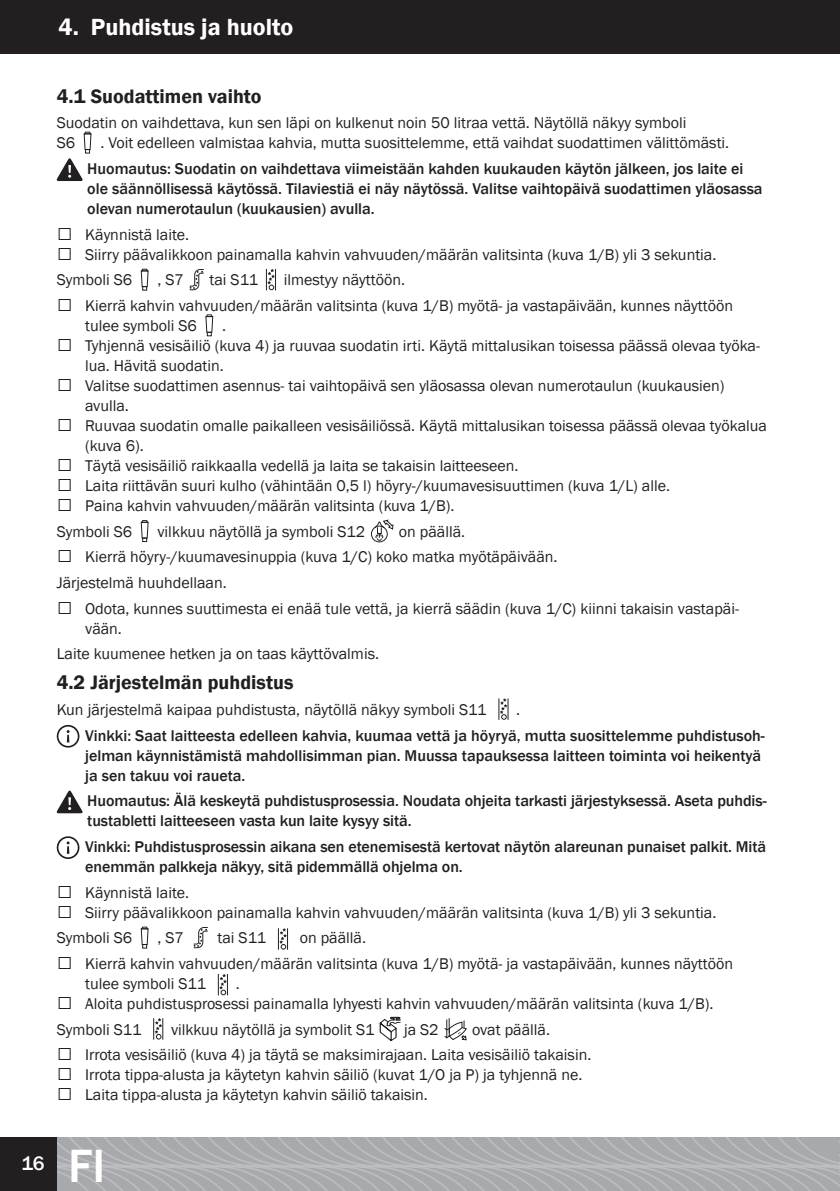
<style>
.page{position:relative;width:840px;height:1191px;background:#fff}
.page>*{position:absolute;margin:0;border:0;box-sizing:border-box;transform-origin:0 0}
.t1{font:500 48px "Franklin Gothic";color:#fff}
.t2{font:600 24px "Franklin Gothic";color:#fff}
.t3{font:600 20px "Franklin Gothic";color:#231f20}
.t4{font:500 20px "Franklin Gothic";color:#fff}
.t5{font:16px/20px "Franklin Gothic";color:#231f20}
.t6{font:500 16px/20px "Franklin Gothic";color:#231f20}
</style>
<div class="page">
<svg style="left:57px;top:131px;width:35px;height:50px"></svg>
<svg style="left:140px;top:268px;width:9px;height:22px"></svg>
<svg style="left:189px;top:269px;width:15px;height:22px"></svg>
<svg style="left:266px;top:269px;width:10px;height:21px"></svg>
<svg style="left:205px;top:314px;width:8px;height:22px"></svg>
<svg style="left:140px;top:520px;width:9px;height:22px"></svg>
<div style="left:371px;top:525px;width:16px;height:17px;border:1px solid #231f20;border-radius:50%"></div>
<svg style="left:373px;top:519px;width:20px;height:22px"></svg>
<svg style="left:498px;top:698px;width:10px;height:22px"></svg>
<svg style="left:57px;top:725px;width:22px;height:22px"></svg>
<svg style="left:57px;top:790px;width:25px;height:23px"></svg>
<svg style="left:57px;top:836px;width:22px;height:23px"></svg>
<svg style="left:140px;top:926px;width:9px;height:22px"></svg>
<svg style="left:193px;top:927px;width:15px;height:21px"></svg>
<svg style="left:278px;top:928px;width:10px;height:21px"></svg>
<svg style="left:218px;top:974px;width:10px;height:21px"></svg>
<svg style="left:153px;top:1018px;width:10px;height:21px"></svg>
<svg style="left:379px;top:1016px;width:22px;height:25px"></svg>
<svg style="left:444px;top:1018px;width:23px;height:23px"></svg>
<div style="left:0;top:0;width:839px;height:53px;background:#231f20"></div>
<svg style="left:57px;top:1137px;width:782px;height:54px;background:#acadb1"></svg>
<svg style="left:839px;top:1137px;width:1px;height:54px"></svg>
<div style="left:0;top:1137px;width:56px;height:54px;background:#231f20"></div>
<h2 class="t2" style="left:59px;top:13px;width:236px">4. Puhdistus ja huolto</h2>
<p class="t3" style="left:57px;top:84px;width:206px">4.1 Suodattimen vaihto</p>
<p class="t5" style="left:57px;top:113px;width:631px">Suodatin on vaihdettava, kun sen läpi on kulkenut noin 50 litraa vettä. Näytöllä näkyy symboli<br>S6</p>
<p class="t5" style="left:100px;top:133px;width:630px">. Voit edelleen valmistaa kahvia, mutta suosittelemme, että vaihdat suodattimen välittömästi.</p>
<p class="t6" style="left:87px;top:159px;width:676px">Huomautus: Suodatin on vaihdettava viimeistään kahden kuukauden käytön jälkeen, jos laite ei ole säännöllisessä käytössä. Tilaviestiä ei näy näytössä. Valitse vaihtopäivä suodattimen yläosassa olevan numerotaulun (kuukausien) avulla.</p>
<p class="t5" style="left:57px;top:225px;width:134px">➔ Käynnistä laite.</p>
<p class="t5" style="left:57px;top:242px;width:660px;line-height:25.6px">➔ Siirry päävalikkoon painamalla kahvin vahvuuden/määrän valitsinta (kuva 1/B) yli 3 sekuntia.<br>Symboli S6</p>
<p class="t5" style="left:157px;top:270px;width:28px">, S7</p>
<p class="t5" style="left:209px;top:270px;width:50px">tai S11</p>
<p class="t5" style="left:283px;top:270px;width:123px">ilmestyy näyttöön.</p>
<p class="t5" style="left:85px;top:296px;width:649px;text-indent:-28px">➔ Kierrä kahvin vahvuuden/määrän valitsinta (kuva 1/B) myötä- ja vastapäivään, kunnes näyttöön tulee symboli S6</p>
<p class="t5" style="left:222px;top:316px;width:5px">.</p>
<p class="t5" style="left:85px;top:336px;width:676px;text-indent:-28px">➔ Tyhjennä vesisäiliö (kuva 4) ja ruuvaa suodatin irti. Käytä mittalusikan toisessa päässä olevaa työka&shy;lua. Hävitä suodatin.</p>
<p class="t5" style="left:85px;top:376px;width:640px;text-indent:-28px">➔ Valitse suodattimen asennus- tai vaihtopäivä sen yläosassa olevan numerotaulun (kuukausien) avulla.</p>
<p class="t5" style="left:85px;top:416px;width:683px;text-indent:-28px">➔ Ruuvaa suodatin omalle paikalleen vesisäiliössä. Käytä mittalusikan toisessa päässä olevaa työkalua (kuva 6).</p>
<p class="t5" style="left:57px;top:456px;width:463px">➔ Täytä vesisäiliö raikkaalla vedellä ja laita se takaisin laitteeseen.</p>
<p class="t5" style="left:57px;top:476px;width:614px">➔ Laita riittävän suuri kulho (vähintään 0,5 l) höyry-/kuumavesisuuttimen (kuva 1/L) alle.</p>
<p class="t5" style="left:57px;top:493px;width:399px;line-height:25.6px">➔ Paina kahvin vahvuuden/määrän valitsinta (kuva 1/B).<br>Symboli S6</p>
<p class="t5" style="left:157px;top:522px;width:209px">vilkkuu näytöllä ja symboli S12</p>
<p class="t5" style="left:398px;top:522px;width:68px">on päällä.</p>
<p class="t5" style="left:57px;top:544px;width:502px;line-height:25.6px">➔ Kierrä höyry-/kuumavesinuppia (kuva 1/C) koko matka myötäpäivään.<br>Järjestelmä huuhdellaan.</p>
<p class="t5" style="left:85px;top:599px;width:655px;text-indent:-28px">➔ Odota, kunnes suuttimesta ei enää tule vettä, ja kierrä säädin (kuva 1/C) kiinni takaisin vastapäi&shy;vään.</p>
<p class="t5" style="left:57px;top:644px;width:323px">Laite kuumenee hetken ja on taas käyttövalmis.</p>
<p class="t3" style="left:57px;top:670px;width:238px">4.2 Järjestelmän puhdistus</p>
<p class="t5" style="left:57px;top:700px;width:431px">Kun järjestelmä kaipaa puhdistusta, näytöllä näkyy symboli S11</p>
<p class="t5" style="left:516px;top:700px;width:5px">.</p>
<p class="t6" style="left:85px;top:725px;width:680px">Vinkki: Saat laitteesta edelleen kahvia, kuumaa vettä ja höyryä, mutta suosittelemme puhdistusoh&shy;jelman käynnistämistä mahdollisimman pian. Muussa tapauksessa laitteen toiminta voi heikentyä ja sen takuu voi raueta.</p>
<p class="t6" style="left:87px;top:791px;width:680px">Huomautus: Älä keskeytä puhdistusprosessia. Noudata ohjeita tarkasti järjestyksessä. Aseta puhdis&shy;tustabletti laitteeseen vasta kun laite kysyy sitä.</p>
<p class="t6" style="left:85px;top:836px;width:682px">Vinkki: Puhdistusprosessin aikana sen etenemisestä kertovat näytön alareunan punaiset palkit. Mitä enemmän palkkeja näkyy, sitä pidemmällä ohjelma on.</p>
<p class="t5" style="left:57px;top:882px;width:134px">➔ Käynnistä laite.</p>
<p class="t5" style="left:57px;top:899px;width:660px;line-height:25.6px">➔ Siirry päävalikkoon painamalla kahvin vahvuuden/määrän valitsinta (kuva 1/B) yli 3 sekuntia.<br>Symboli S6</p>
<p class="t5" style="left:157px;top:928px;width:28px">, S7</p>
<p class="t5" style="left:217px;top:928px;width:50px">tai S11</p>
<p class="t5" style="left:299px;top:928px;width:68px">on päällä.</p>
<p class="t5" style="left:85px;top:954px;width:649px;text-indent:-28px">➔ Kierrä kahvin vahvuuden/määrän valitsinta (kuva 1/B) myötä- ja vastapäivään, kunnes näyttöön tulee symboli S11</p>
<p class="t5" style="left:235px;top:974px;width:5px">.</p>
<p class="t5" style="left:57px;top:991px;width:658px;line-height:25.6px">➔ Aloita puhdistusprosessi painamalla lyhyesti kahvin vahvuuden/määrän valitsinta (kuva 1/B).<br>Symboli S11</p>
<p class="t5" style="left:171px;top:1019px;width:205px">vilkkuu näytöllä ja symbolit S1</p>
<p class="t5" style="left:404px;top:1019px;width:36px">ja S2</p>
<p class="t5" style="left:472px;top:1019px;width:79px">ovat päällä.</p>
<p class="t5" style="left:57px;top:1045px;width:536px">➔ Irrota vesisäiliö (kuva 4) ja täytä se maksimirajaan. Laita vesisäiliö takaisin.</p>
<p class="t5" style="left:57px;top:1065px;width:527px">➔ Irrota tippa-alusta ja käytetyn kahvin säiliö (kuvat 1/O ja P) ja tyhjennä ne.</p>
<p class="t5" style="left:57px;top:1085px;width:372px">➔ Laita tippa-alusta ja käytetyn kahvin säiliö takaisin.</p>
<p class="t4" style="left:21px;top:1151px;width:25px">16</p>
<h1 class="t1" style="left:68px;top:1136px;width:39px">FI</h1>
</div>
